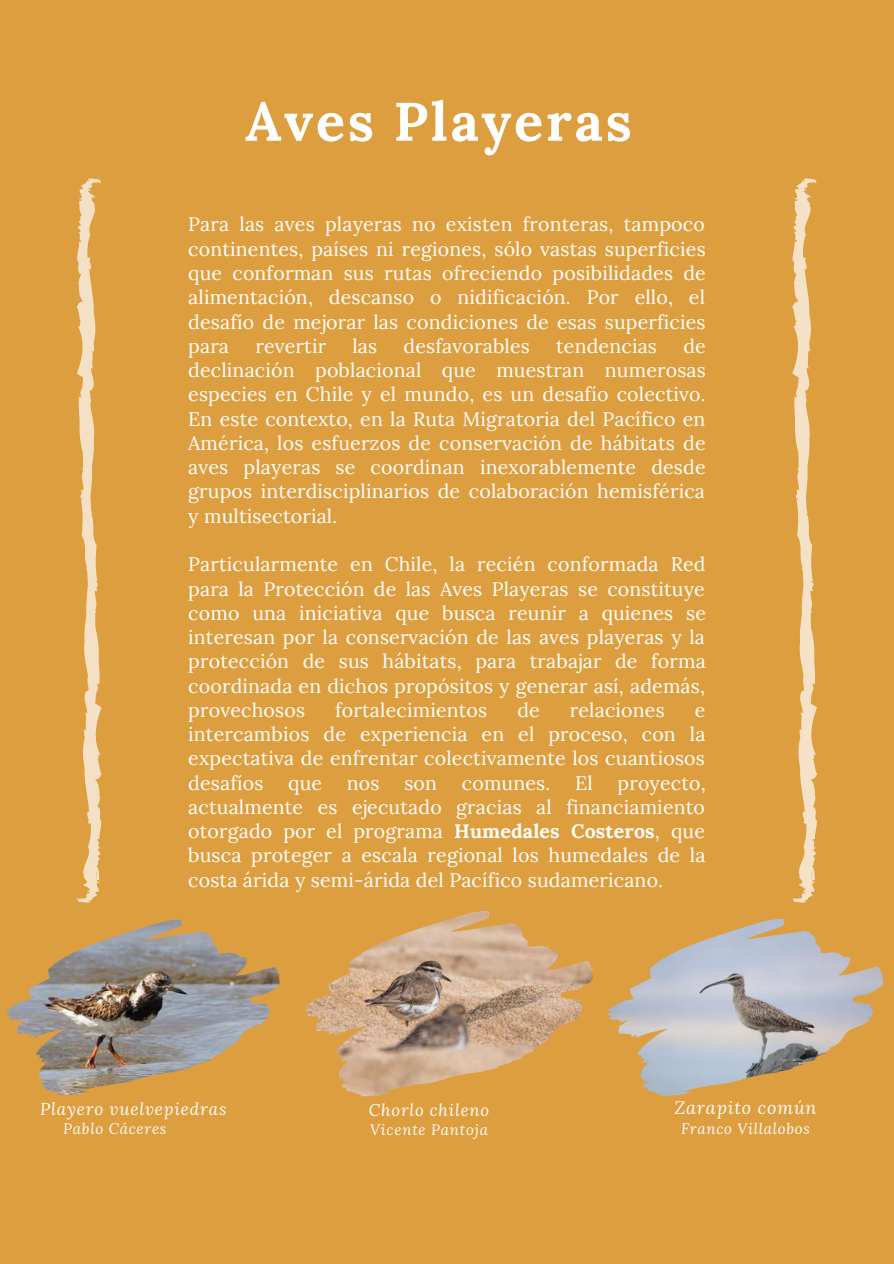
<style>
.page{position:relative;width:894px;height:1264px;background:#fff}
.page>*{position:absolute;margin:0;border:0;box-sizing:border-box;transform-origin:0 0}
.t1{font:700 54px "Lora";letter-spacing:.05em;color:#fefefe}
.t2{font:19.5px/24.3px "Lora";letter-spacing:.01em;color:#fff;text-align:justify}
.t3{font:italic 17.85px "Lora";letter-spacing:.05em;color:#fefefe}
.t4{font:italic 17.1px "Lora";letter-spacing:.05em;color:#fefefe}
.t5{font:italic 16.65px "Lora";letter-spacing:.05em;color:#fefefe}
.t6{font:italic 15px "Lora";letter-spacing:.05em;color:#fefefe}
.s1{font-weight:700}
</style>
<div class="page">
<div style="left:0;top:0;width:893px;height:1263px;background:#dd9e3f"></div>
<img style="left:6px;top:919px;width:274px;height:176px">
<img style="left:607px;top:918px;width:276px;height:177px">
<img style="left:304px;top:910px;width:289px;height:186px">
<svg style="left:792px;top:178px;width:25px;height:725px"></svg>
<svg style="left:76px;top:178px;width:26px;height:725px"></svg>
<h1 class="t1" style="left:245px;top:86px;width:388px">Aves Playeras</h1>
<p class="t2" style="left:188px;top:212px;width:519px">Para las aves playeras no existen fronteras, tampoco continentes, países ni regiones, sólo vastas superficies que conforman sus rutas ofreciendo posibilidades de alimentación, descanso o nidificación. Por ello, el desafío de mejorar las condiciones de esas superficies para</p>
<p class="t2" style="left:255px;top:333px;width:72px">revertir</p>
<p class="t2" style="left:352px;top:333px;width:26px">las</p>
<p class="t2" style="left:403px;top:333px;width:128px">desfavorables</p>
<p class="t2" style="left:556px;top:333px;width:102px">tendencias</p>
<p class="t2" style="left:188px;top:333px;width:519px;text-indent:495px">de declinación poblacional que muestran numerosas especies en Chile y el mundo, es un desafío colectivo.<br>En este contexto, en la Ruta Migratoria del Pacífico en América, los esfuerzos de conservación de hábitats de aves playeras se coordinan inexorablemente desde grupos interdisciplinarios de colaboración hemisférica y multisectorial.</p>
<p class="t2" style="left:188px;top:552px;width:519px">Particularmente en Chile, la recién conformada Red para la Protección de las Aves Playeras se constituye como una iniciativa que busca reunir a quienes se interesan por la conservación de las aves playeras y la protección de sus hábitats, para trabajar de forma coordinada en dichos propósitos y generar así, además, provechosos</p>
<p class="t2" style="left:335px;top:697px;width:153px">fortalecimientos</p>
<p class="t2" style="left:517px;top:697px;width:24px">de</p>
<p class="t2" style="left:569px;top:697px;width:96px">relaciones</p>
<p class="t2" style="left:188px;top:697px;width:518px;text-indent:506px">e intercambios de experiencia en el proceso, con la expectativa de enfrentar colectivamente los cuantiosos desafíos</p>
<p class="t2" style="left:288px;top:770px;width:35px">que</p>
<p class="t2" style="left:347px;top:770px;width:34px">nos</p>
<p class="t2" style="left:404px;top:770px;width:34px">son</p>
<p class="t2" style="left:461px;top:770px;width:90px">comunes.</p>
<p class="t2" style="left:575px;top:770px;width:19px">El</p>
<p class="t2" style="left:188px;top:770px;width:519px;text-indent:429px">proyecto, actualmente es ejecutado gracias al financiamiento otorgado por el programa <span class="s1">Humedales Costeros</span>, que busca proteger a escala regional los humedales de la costa árida y semi-árida del Pacífico sudamericano.</p>
<p class="t4" style="left:40px;top:1096px;width:188px">Playero vuelvepiedras</p>
<p class="t5" style="left:369px;top:1098px;width:122px">Chorlo chileno</p>
<p class="t3" style="left:674px;top:1095px;width:144px">Zarapito común</p>
<p class="t6" style="left:63px;top:1118px;width:105px">Pablo Cáceres</p>
<p class="t6" style="left:370px;top:1119px;width:119px">Vicente Pantoja</p>
<p class="t6" style="left:680px;top:1118px;width:130px">Franco Villalobos</p>
</div>
